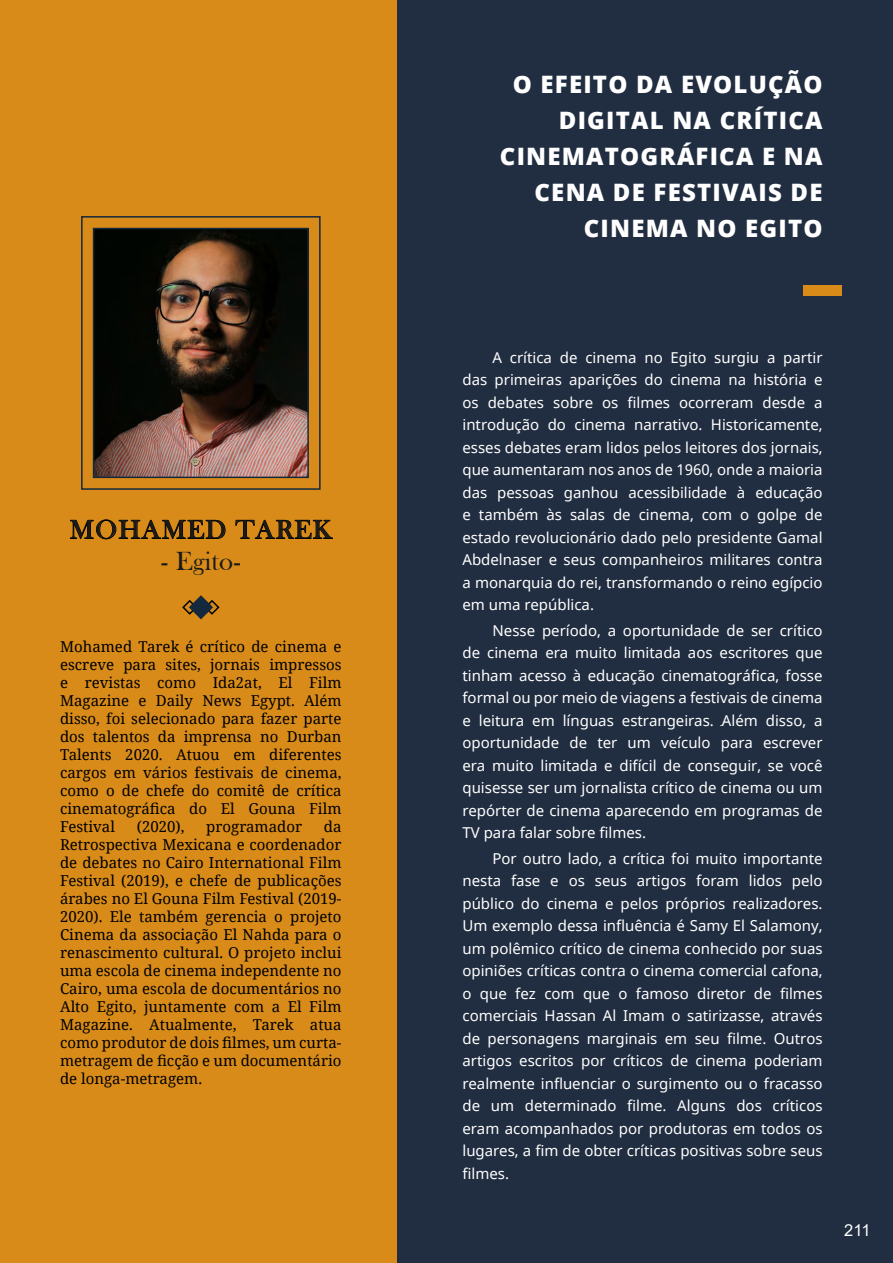
<style>
.page{position:relative;width:893px;height:1263px;background:#212d40}
.page>*{position:absolute;margin:0;border:0;box-sizing:border-box;transform-origin:0 0}
.t1{font:27px "Bask Old Face";letter-spacing:.05em;color:#1a1a1a}
.t2{font:800 24px/36px "Open Sans";letter-spacing:.05em;color:#fff;text-align:right}
.t3{font:16.5px "Arial";color:#fff}
.t4{font:15px/22.5px "Noto Sans";color:#fff;text-align:justify}
.t5{font:15px/18px "Noto Serif";color:#000;text-align:justify}
.s1{font-family:"Calibri"}
</style>
<div class="page">
<div style="left:0;top:0;width:396px;height:1263px;background:#d88b19"></div>
<img style="left:96px;top:231px;width:210px;height:244px">
<div style="left:93px;top:228px;width:216px;height:250px;border:2px solid #14293e"></div>
<div style="left:81px;top:216px;width:240px;height:274px;border:2px solid #14293e"></div>
<svg style="left:182px;top:595px;width:38px;height:24px"></svg>
<div style="left:803px;top:285px;width:39px;height:11px;background:#d88b19"></div>
<svg style="left:70px;top:519px;width:156px;height:21px"></svg>
<svg style="left:235px;top:520px;width:98px;height:19px"></svg>
<h1 class="t1" style="left:70px;top:515px;width:263px">MOHAMED TAREK</h1>
<h1 class="t1" style="left:161px;top:547px;width:81px">- Egito-</h1>
<p class="t5" style="left:60px;top:637px;width:283px">Mohamed Tarek é crítico de cinema e escreve para sites, jornais impressos e revistas como Ida2at, El Film Magazine e Daily News Egypt. Além disso, foi selecionado para fazer parte dos talentos da imprensa no Durban Talents 2020. Atuou em diferentes cargos em vários festivais de cinema, como o de chefe do comitê de crítica cinematográfica do El Gouna Film Festival</p>
<p class="t5" style="left:60px;top:817px;width:283px;text-indent:264px">da Retrospectiva Mexicana e coordenador de debates no Cairo International Film Festival (2019), e chefe de publicações árabes no El Gouna Film Festival (2019- 2020). Ele também gerencia o projeto Cinema da associação El Nahda para o renascimento cultural. O projeto inclui uma escola de cinema independente no Cairo, uma escola de documentários no Alto Egito, juntamente com a El Film Magazine. Atualmente, Tarek atua como produtor de dois filmes, um curta&shy;metragem de ficção e um documentário de longa-metragem.</p>
<p class="t5" style="left:137px;top:817px;width:49px">(2020),</p>
<p class="t5" style="left:206px;top:817px;width:97px">programador</p>
<h2 class="t2" style="left:500px;top:65px;width:324px">O EFEITO DA EVOLUÇÃO<br>DIGITAL NA CRÍTICA<br>CINEMATOGRÁFICA E NA<br>CENA DE FESTIVAIS DE<br>CINEMA NO EGITO</h2>
<p class="t4" style="left:462px;top:346px;width:362px;text-indent:30px">A crítica de cinema no Egito surgiu a partir das primeiras aparições do cinema na história e os debates sobre os filmes ocorreram desde a introdução do cinema narrativo. Historicamente, esses debates eram lidos pelos leitores dos jornais, que aumentaram nos anos de 1960, onde a maioria das pessoas ganhou acessibilidade à educação e também às salas de cinema, com o golpe de estado revolucionário dado pelo presidente Gamal Abdelnaser e seus companheiros militares contra a monarquia do rei, transformando o reino egípcio em uma república.</p>
<p class="t4" style="left:462px;top:619px;width:362px;text-indent:30px">Nesse período, a oportunidade de ser crítico de cinema era muito limitada aos escritores que tinham acesso à educação cinematográfica, fosse formal ou por meio de viagens a festivais de cinema e leitura em línguas estrangeiras. <span class="s1">ِ</span>Além disso, a oportunidade de ter um veículo para escrever era muito limitada e difícil de conseguir, se você quisesse ser um jornalista crítico de cinema ou um repórter de cinema aparecendo em programas de TV para falar sobre filmes.</p>
<p class="t4" style="left:462px;top:847px;width:362px;text-indent:30px">Por outro lado, a crítica foi muito importante nesta fase e os seus artigos foram lidos pelo público do cinema e pelos próprios realizadores.<br>Um exemplo dessa influência é Samy El Salamony, um polêmico crítico de cinema conhecido por suas opiniões críticas contra o cinema comercial cafona, o que fez com que o famoso diretor de filmes comerciais Hassan Al Imam o satirizasse, através de personagens marginais em seu filme. Outros artigos escritos por críticos de cinema poderiam realmente influenciar o surgimento ou o fracasso de um determinado filme. Alguns dos críticos eram acompanhados por produtoras em todos os lugares, a fim de obter críticas positivas sobre seus filmes.</p>
<p class="t3" style="left:844px;top:1218px;width:28px">211</p>
</div>
